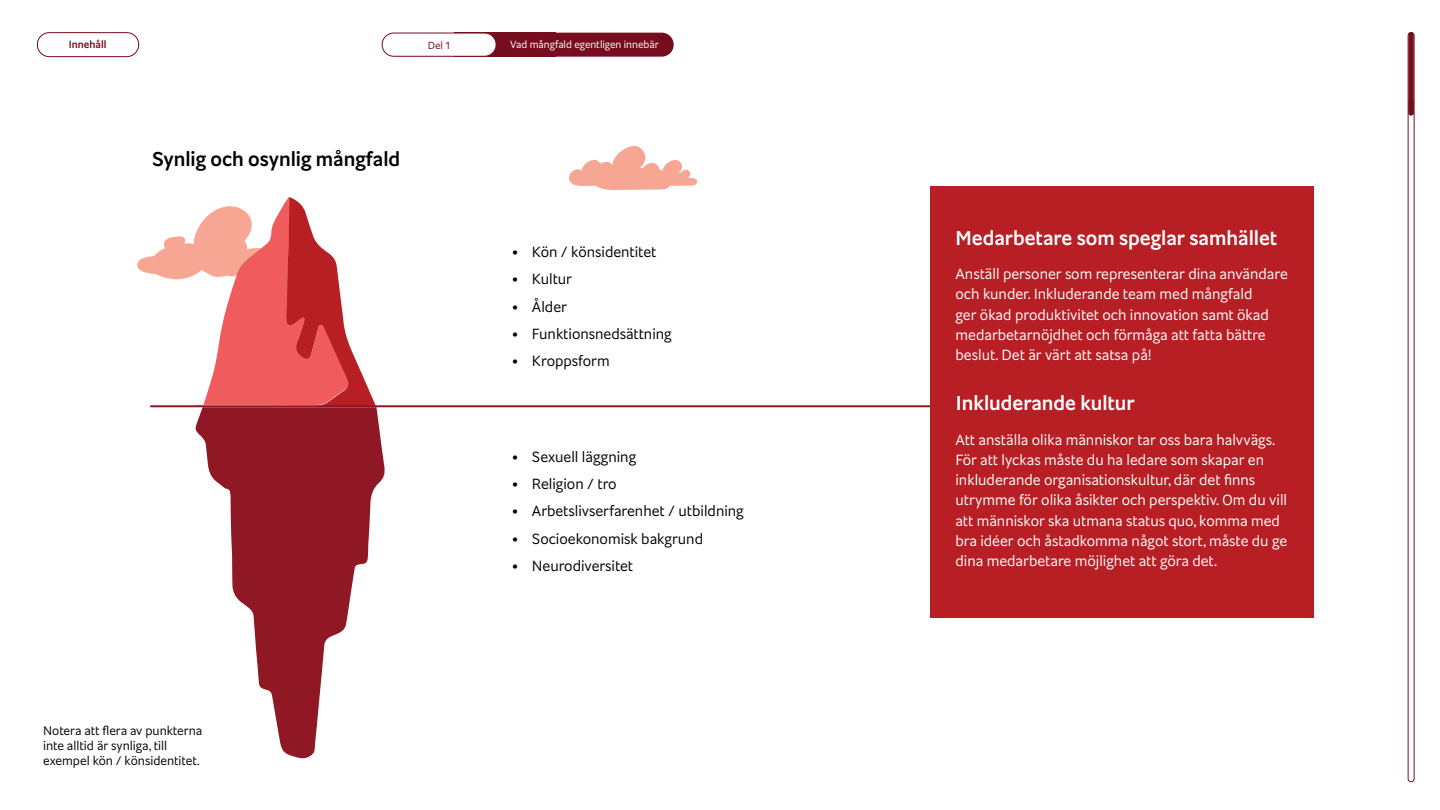
<style>
.page{position:relative;width:1440px;height:810px;background:#fff}
.page>*{position:absolute;margin:0;border:0;box-sizing:border-box;transform-origin:0 0}
.t1{font:500 20.25px "Blocket Sans";color:#fff}
.t2{font:500 20.25px "Blocket Sans";color:#000001}
.t3{font:15px/20.2px "Blocket Sans";color:#fff}
.t4{font:15px "Blocket Sans";color:#000001}
.t5{font:12.75px/15.3px "Blocket Sans";color:#000001}
.t6{font:10.5px "Blocket Sans";color:#fff}
.t7{font:500 10.5px "Blocket Sans";color:#750d1e}
.t8{font:10.5px "Blocket Sans";color:#750d1e}
</style>
<div class="page">
<svg style="left:195px;top:407px;width:190px;height:352px;fill:#901825"></svg>
<svg style="left:137px;top:197px;width:239px;height:208px"></svg>
<hr style="left:150px;top:405px;width:794px;height:2px;background:#901825">
<div style="left:931px;top:186px;width:383px;height:431px;background:#b71f24"></div>
<div style="left:37px;top:32px;width:102px;height:25px;border:1px solid #750d1e;border-radius:12px"></div>
<div style="left:1408px;top:32px;width:6px;height:750px;border:1px solid #750d1e;border-radius:3px"></div>
<svg style="left:569px;top:146px;width:128px;height:44px"></svg>
<div style="left:454px;top:33px;width:102px;height:24px;background:#750d1e"></div>
<div style="left:496px;top:33px;width:178px;height:24px;background:#750d1e;border-radius:12px"></div>
<div style="left:1408px;top:32px;width:6px;height:83px;background:#750d1e;border-radius:3px"></div>
<div style="left:382px;top:33px;width:114px;height:23px;background:#fff;border-radius:12px"></div>
<div style="left:382px;top:33px;width:114px;height:24px;border:1px solid #750d1e;border-radius:12px"></div>
<p class="t7" style="left:69px;top:38px;width:39px">Innehåll</p>
<p class="t8" style="left:428px;top:39px;width:24px">Del 1</p>
<p class="t6" style="left:510px;top:38px;width:150px">Vad mångfald egentligen innebär</p>
<h1 class="t2" style="left:152px;top:147px;width:250px">Synlig och osynlig mångfald</h1>
<p class="t5" style="left:43px;top:723px;width:161px">Notera att flera av punkterna inte alltid är synliga, till exempel kön / könsidentitet.</p>
<p class="t4" style="left:512px;top:243px;width:146px">• Kön / könsidentitet</p>
<p class="t4" style="left:512px;top:270px;width:61px">• Kultur</p>
<p class="t4" style="left:512px;top:298px;width:56px">• Ålder</p>
<p class="t4" style="left:512px;top:325px;width:161px">• Funktionsnedsättning</p>
<p class="t4" style="left:512px;top:352px;width:99px">• Kroppsform</p>
<p class="t4" style="left:512px;top:447px;width:125px">• Sexuell läggning</p>
<p class="t4" style="left:512px;top:475px;width:106px">• Religion / tro</p>
<p class="t4" style="left:512px;top:502px;width:233px">• Arbetslivserfarenhet / utbildning</p>
<p class="t4" style="left:512px;top:530px;width:192px">• Socioekonomisk bakgrund</p>
<p class="t4" style="left:512px;top:557px;width:122px">• Neurodiversitet</p>
<h1 class="t1" style="left:956px;top:226px;width:323px">Medarbetare som speglar samhället</h1>
<p class="t3" style="left:956px;top:264px;width:334px">Anställ personer som representerar dina användare och kunder. Inkluderande team med mångfald<br>ger ökad produktivitet och innovation samt ökad medarbetarnöjdhet och förmåga att fatta bättre beslut. Det är värt att satsa på!</p>
<h1 class="t1" style="left:956px;top:391px;width:180px">Inkluderande kultur</h1>
<p class="t3" style="left:955px;top:429px;width:333px">Att anställa olika människor tar oss bara halvvägs.<br>För att lyckas måste du ha ledare som skapar en inkluderande organisationskultur, där det finns utrymme för olika åsikter och perspektiv. Om du vill att människor ska utmana status quo, komma med bra idéer och åstadkomma något stort, måste du ge dina medarbetare möjlighet att göra det.</p>
</div>
